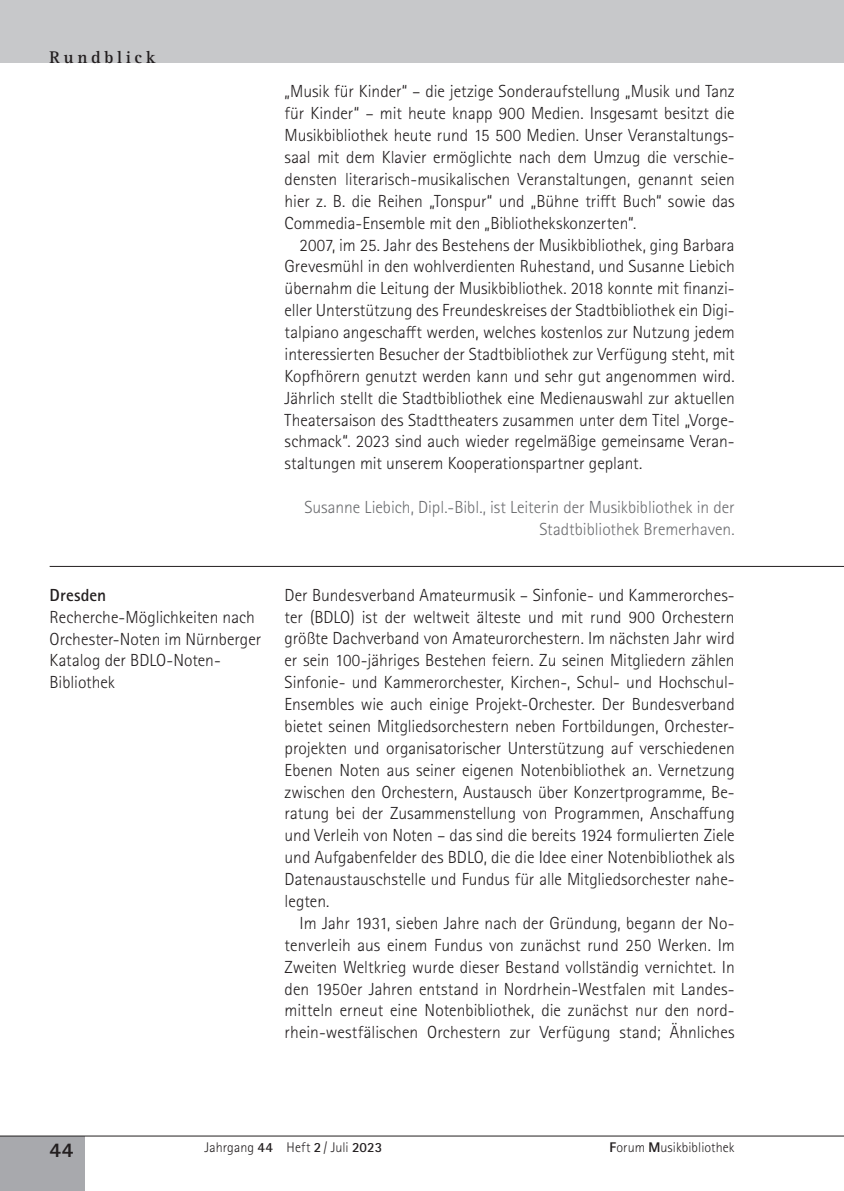
<style>
.page{position:relative;width:844px;height:1191px;background:#fff}
.page>*{position:absolute;margin:0;border:0;box-sizing:border-box;transform-origin:0 0}
.t1{font:800 21px "Rotis Sans Serif Pro";color:#231f20}
.t2{font:300 17.5px/21.9px "Rotis Sans Serif Pro";color:#231f20;text-align:justify}
.t3{font:300 17.5px/21.9px "Rotis Sans Serif Pro";letter-spacing:-.005em;color:#6c6d70;text-align:right}
.t4{font:700 17.5px "Rotis Serif Pro";letter-spacing:.215em;color:#231f20}
.t5{font:700 17.5px "Rotis Sans Serif Pro";letter-spacing:.005em;color:#231f20}
.t6{font:300 14px "Rotis Sans Serif Pro";letter-spacing:.005em;color:#231f20}
.s1{font-weight:700}
.s2{font-weight:800}
</style>
<div class="page">
<div style="left:0;top:0;width:843px;height:63px;background:#c7c8ca"></div>
<div style="left:0;top:1136px;width:84px;height:55px;background:#a8a9ad"></div>
<hr style="left:0;top:1135px;width:843px;height:1px;background:#231f20">
<hr style="left:50px;top:566px;width:793px;height:1px;background:#231f20">
<p class="t4" style="left:50px;top:46px;width:107px">Rundblick</p>
<p class="t5" style="left:50px;top:584px;width:58px">Dresden</p>
<p class="t2" style="left:50px;top:606px;width:213px;text-align:left">Recherche-Möglichkeiten nach<br>Orchester-Noten im Nürnberger<br>Katalog der BDLO-Noten-<br>Bibliothek</p>
<p class="t2" style="left:284px;top:81px;width:451px">„Musik für Kinder“ – die jetzige Sonderaufstellung „Musik und Tanz für Kinder“ – mit heute knapp 900 Medien. Insgesamt besitzt die Musikbibliothek heute rund 15 500 Medien. Unser Veranstaltungs&shy;saal mit dem Klavier ermöglichte nach dem Umzug die verschie&shy;densten literarisch-musikalischen Veranstaltungen, genannt seien hier z. B. die Reihen „Tonspur“ und „Bühne trifft Buch“ sowie das Commedia-Ensemble mit den „Bibliothekskonzerten“.</p>
<p class="t2" style="left:284px;top:234px;width:451px;text-indent:15px">2007, im 25. Jahr des Bestehens der Musikbibliothek, ging Barbara Grevesmühl in den wohlverdienten Ruhestand, und Susanne Liebich übernahm die Leitung der Musikbibliothek. 2018 konnte mit finanzi&shy;eller Unterstützung des Freundeskreises der Stadtbibliothek ein Digi&shy;talpiano angeschafft werden, welches kostenlos zur Nutzung jedem interessierten Besucher der Stadtbibliothek zur Verfügung steht, mit Kopfhörern genutzt werden kann und sehr gut angenommen wird.<br>Jährlich stellt die Stadtbibliothek eine Medienauswahl zur aktuellen Theatersaison des Stadttheaters zusammen unter dem Titel „Vorge&shy;schmack“. 2023 sind auch wieder regelmäßige gemeinsame Veran&shy;staltungen mit unserem Kooperationspartner geplant.</p>
<p class="t3" style="left:304px;top:496px;width:432px">Susanne Liebich, Dipl.-Bibl., ist Leiterin der Musikbibliothek in der<br>Stadtbibliothek Bremerhaven.</p>
<p class="t2" style="left:284px;top:584px;width:451px">Der Bundesverband Amateurmusik – Sinfonie- und Kammerorches&shy;ter (BDLO) ist der weltweit älteste und mit rund 900 Orchestern größte Dachverband von Amateurorchestern. Im nächsten Jahr wird er sein 100-jähriges Bestehen feiern. Zu seinen Mitgliedern zählen Sinfonie- und Kammerorchester, Kirchen-, Schul- und Hochschul-Ensembles wie auch einige Projekt-Orchester. Der Bundesverband bietet seinen Mitgliedsorchestern neben Fortbildungen, Orchester&shy;projekten und organisatorischer Unterstützung auf verschiedenen Ebenen Noten aus seiner eigenen Notenbibliothek an. Vernetzung zwischen den Orchestern, Austausch über Konzertprogramme, Be&shy;ratung bei der Zusammenstellung von Programmen, Anschaffung und Verleih von Noten – das sind die bereits 1924 formulierten Ziele und Aufgabenfelder des BDLO, die die Idee einer Notenbibliothek als Datenaustauschstelle und Fundus für alle Mitgliedsorchester nahe&shy;legten.</p>
<p class="t2" style="left:284px;top:912px;width:451px;text-indent:15px">Im Jahr 1931, sieben Jahre nach der Gründung, begann der No&shy;tenverleih aus einem Fundus von zunächst rund 250 Werken. Im Zweiten Weltkrieg wurde dieser Bestand vollständig vernichtet. In den 1950er Jahren entstand in Nordrhein-Westfalen mit Landes&shy;mitteln erneut eine Notenbibliothek, die zunächst nur den nord&shy;rhein-westfälischen Orchestern zur Verfügung stand; Ähnliches</p>
<p class="t1" style="left:50px;top:1136px;width:25px">44</p>
<p class="t6" style="left:204px;top:1139px;width:179px">Jahrgang <span class="s1">44</span> Heft <span class="s1">2</span> / Juli <span class="s1">2023</span></p>
<p class="t6" style="left:609px;top:1139px;width:127px"><span class="s2">F</span>orum <span class="s2">M</span>usikbibliothek</p>
</div>
